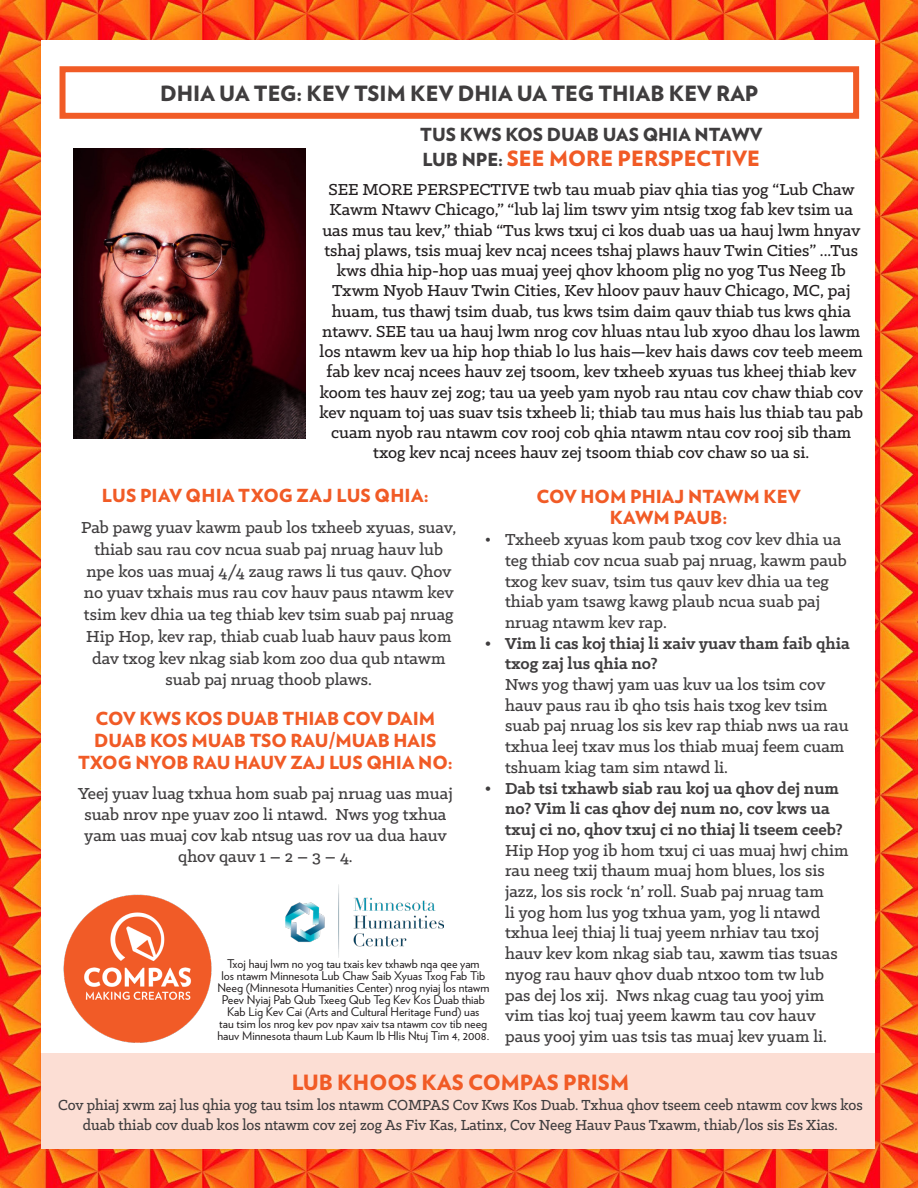
<style>
.page{position:relative;width:918px;height:1188px;background:#fff}
.page>*{position:absolute;margin:0;border:0;box-sizing:border-box;transform-origin:0 0}
.t1{font:900 21px "Verlag";color:#f15b26}
.t2{font:900 21px "Verlag";color:#3f3d3e}
.t3{font:500 18px/20.7px "Klinic Slab";color:#3f3d3e}
.t4{font:500 18px/20.2px "Klinic Slab";color:#231f20;text-align:center}
.t5{font:900 18px/21.6px "Verlag";color:#f15b26;text-align:center}
.t6{font:900 18px "Verlag";color:#3f3d3e}
.t7{font:500 16.5px/19.8px "Klinic Slab";color:#3f3d3e;text-align:center;scale:.95 1}
.t8{font:12px/12px "Verlag";color:#231f20;text-align:center}
.s1{font-size:18px;color:#3f3d3e}
.s2{font-weight:700}
</style>
<div class="page">
<img style="left:0;top:0;width:918px;height:1188px">
<div style="left:41px;top:40px;width:833px;height:1109px;background:#fff"></div>
<img style="left:286px;top:884px;width:158px;height:74px">
<div style="left:60px;top:66px;width:799px;height:53px;border:6px solid #f15b26"></div>
<img style="left:63px;top:894px;width:149px;height:149px">
<img style="left:73px;top:149px;width:232px;height:290px">
<div style="left:40px;top:1053px;width:841px;height:97px;background:#fcded4"></div>
<p class="t2" style="left:160px;top:76px;width:600px">DHIA UA TEG: KEV TSIM KEV DHIA UA TEG THIAB KEV RAP</p>
<p class="t6" style="left:420px;top:119px;width:344px">TUS KWS KOS DUAB UAS QHIA NTAWV</p>
<p class="t1" style="left:423px;top:141px;width:339px"><span class="s1">LUB NPE:</span> SEE MORE PERSPECTIVE</p>
<p class="t4" style="left:319px;top:179px;width:545px">SEE MORE PERSPECTIVE twb tau muab piav qhia tias yog “Lub Chaw Kawm Ntawv Chicago,” “lub laj lim tswv yim ntsig txog fab kev tsim ua uas mus tau kev,” thiab “Tus kws txuj ci kos duab uas ua hauj lwm hnyav tshaj plaws, tsis muaj kev ncaj ncees tshaj plaws hauv Twin Cities” ...Tus kws dhia hip-hop uas muaj yeej qhov khoom plig no yog Tus Neeg Ib Txwm Nyob Hauv Twin Cities, Kev hloov pauv hauv Chicago, MC, paj huam, tus thawj tsim duab, tus kws tsim daim qauv thiab tus kws qhia ntawv. SEE tau ua hauj lwm nrog cov hluas ntau lub xyoo dhau los lawm los ntawm kev ua hip hop thiab lo lus hais—kev hais daws cov teeb meem fab kev ncaj ncees hauv zej tsoom, kev txheeb xyuas tus kheej thiab kev koom tes hauv zej zog; tau ua yeeb yam nyob rau ntau cov chaw thiab cov kev nquam toj uas suav tsis txheeb li; thiab tau mus hais lus thiab tau pab cuam nyob rau ntawm cov rooj cob qhia ntawm ntau cov rooj sib tham txog kev ncaj ncees hauv zej tsoom thiab cov chaw so ua si.</p>
<p class="t5" style="left:102px;top:484px;width:328px">LUS PIAV QHIA TXOG ZAJ LUS QHIA:</p>
<p class="t3" style="left:81px;top:516px;width:377px;line-height:21.8px;text-align:center">Pab pawg yuav kawm paub los txheeb xyuas, suav, thiab sau rau cov ncua suab paj nruag hauv lub npe kos uas muaj 4/4 zaug raws li tus qauv. Qhov no yuav txhais mus rau cov hauv paus ntawm kev tsim kev dhia ua teg thiab kev tsim suab paj nruag Hip Hop, kev rap, thiab cuab luab hauv paus kom dav txog kev nkag siab kom zoo dua qub ntawm suab paj nruag thoob plaws.</p>
<p class="t5" style="left:537px;top:485px;width:266px">COV HOM PHIAJ NTAWM KEV<br>KAWM PAUB:</p>
<p class="t3" style="left:505px;top:529px;width:343px;text-indent:-20px">• Txheeb xyuas kom paub txog cov kev dhia ua teg thiab cov ncua suab paj nruag, kawm paub txog kev suav, tsim tus qauv kev dhia ua teg thiab yam tsawg kawg plaub ncua suab paj nruag ntawm kev rap.</p>
<p class="t3" style="left:505px;top:632px;width:346px;text-indent:-20px"><span class="s2">• Vim li cas koj thiaj li xaiv yuav tham faib qhia txog zaj lus qhia no?<br></span>Nws yog thawj yam uas kuv ua los tsim cov hauv paus rau ib qho tsis hais txog kev tsim suab paj nruag los sis kev rap thiab nws ua rau txhua leej txav mus los thiab muaj feem cuam tshuam kiag tam sim ntawd li.</p>
<p class="t3" style="left:505px;top:777px;width:345px;text-indent:-20px"><span class="s2">• Dab tsi txhawb siab rau koj ua qhov dej num no? Vim li cas qhov dej num no, cov kws ua txuj ci no, qhov txuj ci no thiaj li tseem ceeb?<br></span>Hip Hop yog ib hom txuj ci uas muaj hwj chim rau neeg txij thaum muaj hom blues, los sis jazz, los sis rock ‘n’ roll. Suab paj nruag tam<br>li yog hom lus yog txhua yam, yog li ntawd txhua leej thiaj li tuaj yeem nrhiav tau txoj hauv kev kom nkag siab tau, xawm tias tsuas nyog rau hauv qhov duab ntxoo tom tw lub pas dej los xij. Nws nkag cuag tau yooj yim vim tias koj tuaj yeem kawm tau cov hauv paus yooj yim uas tsis tas muaj kev yuam li.</p>
<p class="t5" style="left:78px;top:707px;width:376px">COV KWS KOS DUAB THIAB COV DAIM<br>DUAB KOS MUAB TSO RAU/MUAB HAIS<br>TXOG NYOB RAU HAUV ZAJ LUS QHIA NO:</p>
<p class="t3" style="left:78px;top:782px;width:376px;text-align:center">Yeej yuav luag txhua hom suab paj nruag uas muaj suab nrov npe yuav zoo li ntawd. Nws yog txhua yam uas muaj cov kab ntsug uas rov ua dua hauv qhov qauv 1 – 2 – 3 – 4.</p>
<p class="t8" style="left:217px;top:957px;width:273px">Txoj hauj lwm no yog tau txais kev txhawb nqa qee yam<br>los ntawm Minnesota Lub Chaw Saib Xyuas Txog Fab Tib Neeg (Minnesota Humanities Center) nrog nyiaj los ntawm Peev Nyiaj Pab Qub Txeeg Qub Teg Kev Kos Duab thiab Kab Lig Kev Cai (Arts and Cultural Heritage Fund) uas<br>tau tsim los nrog kev pov npav xaiv tsa ntawm cov tib neeg hauv Minnesota thaum Lub Kaum Ib Hlis Ntuj Tim 4, 2008.</p>
<p class="t1" style="left:292px;top:1065px;width:339px">LUB KHOOS KAS COMPAS PRISM</p>
<p class="t7" style="left:58px;top:1095px;width:849px">Cov phiaj xwm zaj lus qhia yog tau tsim los ntawm COMPAS Cov Kws Kos Duab. Txhua qhov tseem ceeb ntawm cov kws kos duab thiab cov duab kos los ntawm cov zej zog As Fiv Kas, Latinx, Cov Neeg Hauv Paus Txawm, thiab/los sis Es Xias.</p>
</div>
